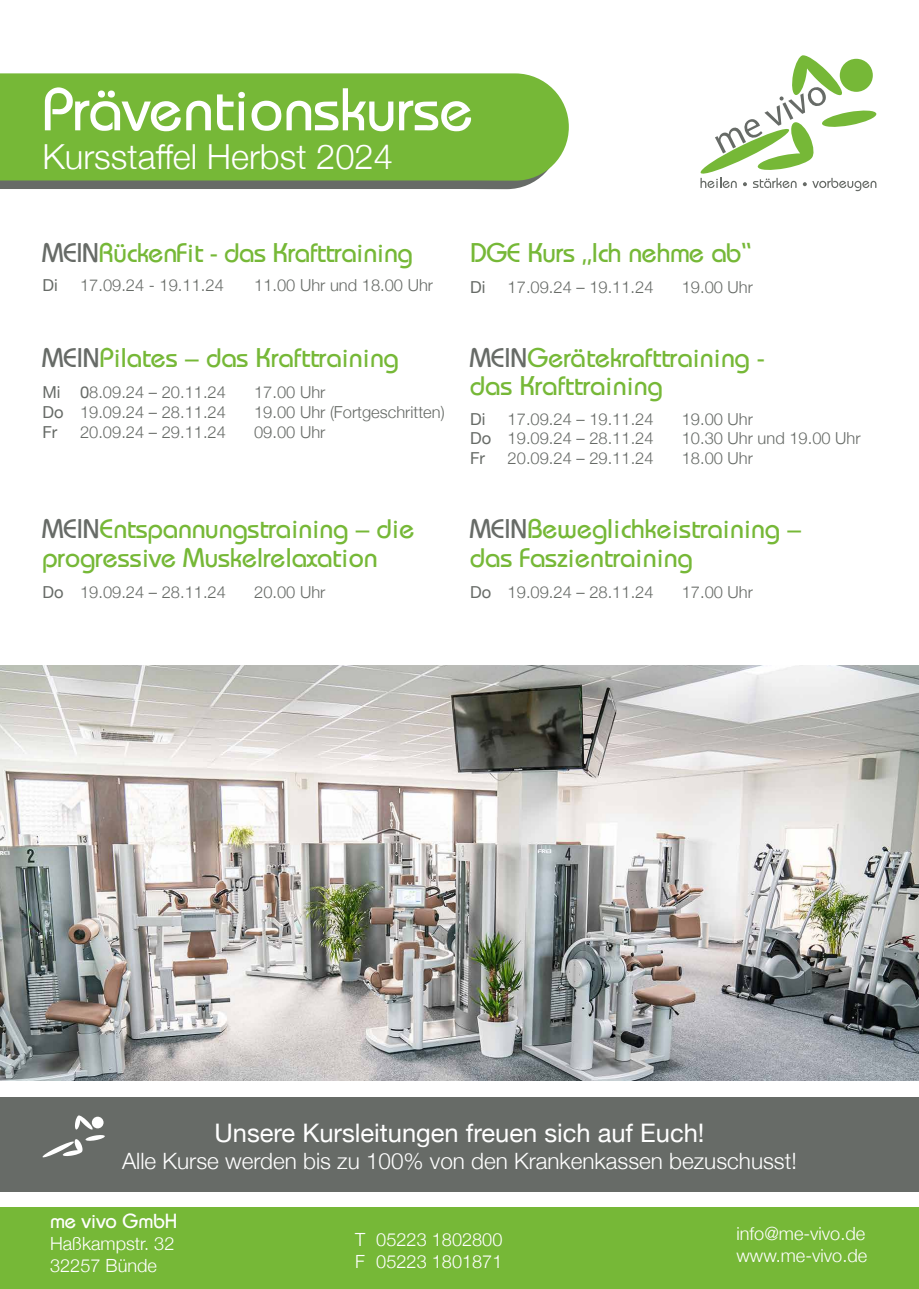
<style>
.page{position:relative;width:919px;height:1289px;background:#fff}
.page>*{position:absolute;margin:0;border:0;box-sizing:border-box;transform-origin:0 0}
.t1{font:60px "Bauhaus";color:#fff}
.t2{font:300 34.5px "Helvetica Neue";color:#fff}
.t3{font:27px/28.5px "Bauhaus";color:#76b837}
.t4{font:25.5px "Helvetica Neue";color:#fff}
.t5{font:300 22.5px "Helvetica Neue";color:#fff}
.t6{font:20.4px "Bauhaus";color:#fff}
.t7{font:300 18.15px/21.8px "Helvetica Neue";color:#fff}
.t8{font:300 16.5px "Helvetica Neue";color:#676b67}
.t9{font:16.5px "Helvetica Neue";color:#676b67}
.s1{color:#676b67}
.s2{font-weight:400}
</style>
<div class="page">
<img style="left:0;top:665px;width:918px;height:415px">
<svg style="left:700px;top:55px;width:176px;height:136px"></svg>
<div style="left:0;top:181px;width:535px;height:8px;background:#676b67"></div>
<div style="left:0;top:73px;width:568px;height:108px;background:#76b837"></div>
<div style="left:0;top:1206px;width:918px;height:82px;background:#76b837"></div>
<div style="left:0;top:1097px;width:918px;height:95px;background:#676b67"></div>
<svg style="left:42px;top:1115px;width:63px;height:43px"></svg>
<div style="left:92px;top:1116px;width:11px;height:12px;background:#fff;border-radius:50%"></div>
<h1 class="t1" style="left:43px;top:72px;width:432px">Präventionskurse</h1>
<h2 class="t2" style="left:43px;top:129px;width:352px">Kursstaffel Herbst 2024</h2>
<h3 class="t3" style="left:43px;top:237px;width:371px"><span class="s1">MEIN</span>RückenFit - das Krafttraining</h3>
<h3 class="t3" style="left:470px;top:237px;width:283px">DGE Kurs „Ich nehme ab“</h3>
<p class="t9" style="left:43px;top:273px;width:17px">Di</p>
<p class="t8" style="left:80px;top:272px;width:145px">17.09.24 - 19.11.24</p>
<p class="t8" style="left:254px;top:272px;width:180px">11.00 Uhr und 18.00 Uhr</p>
<p class="t9" style="left:470px;top:275px;width:17px">Di</p>
<p class="t8" style="left:507px;top:274px;width:147px">17.09.24 – 19.11.24</p>
<p class="t8" style="left:681px;top:274px;width:73px">19.00 Uhr</p>
<h3 class="t3" style="left:43px;top:342px;width:357px"><span class="s1">MEIN</span>Pilates – das Krafttraining</h3>
<p class="t8" style="left:42px;top:379px;width:185px"><span class="s2">Mi 0</span>8.09.24 – 20.11.24</p>
<p class="t8" style="left:254px;top:379px;width:73px">17.00 Uhr</p>
<p class="t8" style="left:42px;top:398px;width:185px"><span class="s2">Do</span> 19.09.24 – 28.11.24</p>
<p class="t8" style="left:254px;top:398px;width:192px">19.00 Uhr (Fortgeschritten)</p>
<p class="t9" style="left:42px;top:420px;width:16px">Fr</p>
<p class="t8" style="left:80px;top:418px;width:147px">20.09.24 – 29.11.24</p>
<p class="t8" style="left:254px;top:418px;width:73px">09.00 Uhr</p>
<h3 class="t3" style="left:43px;top:514px;width:373px"><span class="s1">MEIN</span>Entspannungstraining – die progressive Muskelrelaxation</h3>
<h3 class="t3" style="left:470px;top:342px;width:296px"><span class="s1">MEIN</span>Gerätekrafttraining - das Krafttraining</h3>
<p class="t9" style="left:470px;top:407px;width:17px">Di</p>
<p class="t8" style="left:507px;top:405px;width:147px">17.09.24 – 19.11.24</p>
<p class="t8" style="left:681px;top:405px;width:73px">19.00 Uhr</p>
<p class="t8" style="left:470px;top:425px;width:185px"><span class="s2">Do</span> 19.09.24 – 28.11.24</p>
<p class="t8" style="left:681px;top:425px;width:180px">10.30 Uhr und 19.00 Uhr</p>
<p class="t9" style="left:470px;top:446px;width:16px">Fr</p>
<p class="t8" style="left:507px;top:445px;width:147px">20.09.24 – 29.11.24</p>
<p class="t8" style="left:681px;top:445px;width:73px">18.00 Uhr</p>
<h3 class="t3" style="left:470px;top:514px;width:332px"><span class="s1">MEIN</span>Beweglichkeistraining – das Faszientraining</h3>
<p class="t8" style="left:43px;top:578px;width:185px"><span class="s2">Do</span> 19.09.24 – 28.11.24</p>
<p class="t8" style="left:254px;top:578px;width:73px">20.00 Uhr</p>
<p class="t8" style="left:470px;top:578px;width:185px"><span class="s2">Do</span> 19.09.24 – 28.11.24</p>
<p class="t8" style="left:681px;top:578px;width:73px">17.00 Uhr</p>
<h3 class="t4" style="left:214px;top:1114px;width:491px">Unsere Kursleitungen freuen sich auf Euch!</h3>
<h3 class="t5" style="left:122px;top:1142px;width:676px">Alle Kurse werden bis zu 100% von den Krankenkassen bezuschusst!</h3>
<p class="t6" style="left:50px;top:1208px;width:129px">me vivo GmbH</p>
<p class="t7" style="left:50px;top:1231px;width:126px">Haßkampstr. 32<br>32257 Bünde</p>
<p class="t7" style="left:355px;top:1227px;width:149px">T 05223 1802800<br>F 05223 1801871</p>
<p class="t7" style="left:736px;top:1221px;width:132px">info@me-vivo.de www.me-vivo.de</p>
</div>
